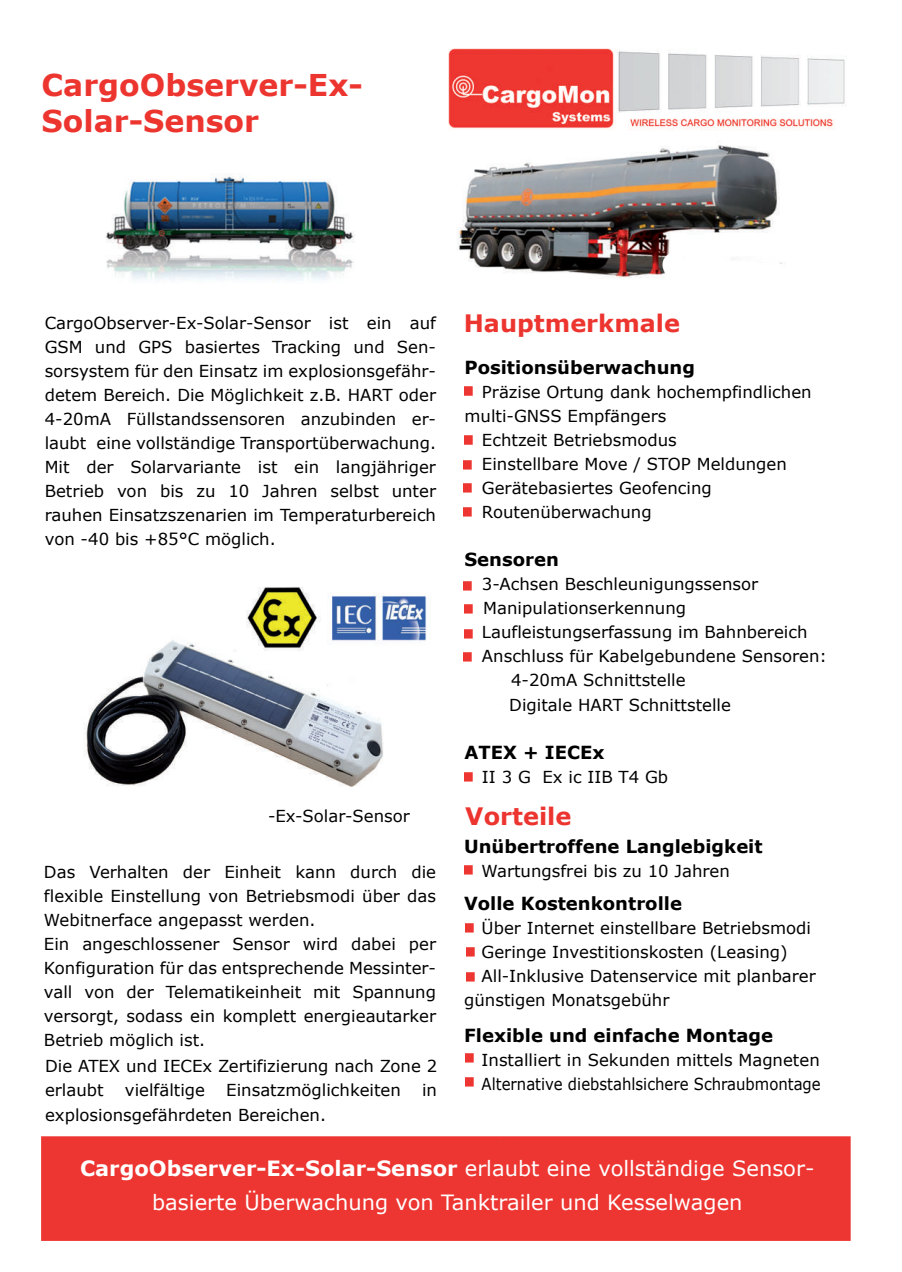
<style>
.page{position:relative;width:902px;height:1272px;background:#fff}
.page>*{position:absolute;margin:0;border:0;box-sizing:border-box;transform-origin:0 0}
.t1{font:700 30px/36px "Verdana";color:#ed3530}
.t2{font:700 24px "Verdana";color:#ed3530}
.t3{font:21px/34.5px "Verdana";color:#fff;text-align:center}
.t4{font:700 18px "Verdana";color:#000}
.t5{font:16.5px/24px "Verdana";color:#000}
.s1{font-weight:700}
</style>
<div class="page">
<div style="left:41px;top:1136px;width:809px;height:104px;background:#ed3531"></div>
<img style="left:84px;top:640px;width:300px;height:147px">
<img style="left:465px;top:1136px;width:53px;height:5px">
<img style="left:465px;top:1053px;width:9px;height:34px">
<img style="left:465px;top:929px;width:10px;height:53px">
<img style="left:464px;top:865px;width:10px;height:64px">
<img style="left:464px;top:507px;width:8px;height:10px">
<img style="left:464px;top:460px;width:8px;height:33px">
<img style="left:464px;top:387px;width:9px;height:58px">
<img style="left:464px;top:772px;width:9px;height:10px">
<img style="left:464px;top:652px;width:8px;height:10px">
<img style="left:464px;top:581px;width:9px;height:58px">
<img style="left:247px;top:587px;width:180px;height:69px">
<img style="left:106px;top:175px;width:249px;height:106px">
<img style="left:457px;top:145px;width:325px;height:133px">
<img style="left:448px;top:48px;width:397px;height:82px">
<h1 class="t1" style="left:42px;top:67px;width:323px">CargoObserver-Ex-<br>Solar-Sensor</h1>
<p class="t5" style="left:45px;top:311px;width:393px;text-align:justify">CargoObserver-Ex-Solar-Sensor ist ein auf GSM und GPS basiertes Tracking und Sen&shy;sorsystem für den Einsatz im explosionsgefähr&shy;detem Bereich. Die Möglichkeit z.B. HART oder 4-20mA Füllstandssensoren anzubinden er&shy;laubt eine vollständige Transportüberwachung.<br>Mit der Solarvariante ist ein langjähriger Betrieb von bis zu 10 Jahren selbst unter rauhen Einsatzszenarien im Temperaturbereich von -40 bis +85°C möglich.</p>
<p class="t5" style="left:268px;top:803px;width:143px">-Ex-Solar-Sensor</p>
<p class="t5" style="left:44px;top:859px;width:393px">Das Verhalten der Einheit kann durch die flexible Einstellung von Betriebsmodi über das Webitnerface angepasst werden.<br>Ein angeschlossener Sensor wird dabei per Konfiguration für das entsprechende Messinter&shy;vall von der Telematikeinheit mit Spannung versorgt, sodass ein komplett energieautarker Betrieb möglich ist.</p>
<p class="t5" style="left:45px;top:1054px;width:393px">Die ATEX und IECEx Zertifizierung nach Zone 2 erlaubt</p>
<p class="t5" style="left:125px;top:1078px;width:82px">vielfältige</p>
<p class="t5" style="left:226px;top:1078px;width:176px">Einsatzmöglichkeiten</p>
<p class="t5" style="left:422px;top:1078px;width:16px">in</p>
<p class="t5" style="left:45px;top:1102px;width:282px">explosionsgefährdeten Bereichen.</p>
<h2 class="t2" style="left:464px;top:306px;width:218px">Hauptmerkmale</h2>
<p class="t4" style="left:464px;top:355px;width:232px">Positionsüberwachung</p>
<p class="t5" style="left:482px;top:380px;width:331px">Präzise Ortung dank hochempfindlichen</p>
<p class="t5" style="left:464px;top:404px;width:203px">multi-GNSS Empfängers</p>
<p class="t5" style="left:482px;top:428px;width:196px">Echtzeit Betriebsmodus</p>
<p class="t5" style="left:482px;top:452px;width:306px">Einstellbare Move / STOP Meldungen</p>
<p class="t5" style="left:482px;top:476px;width:231px">Gerätebasiertes Geofencing</p>
<p class="t5" style="left:482px;top:500px;width:171px">Routenüberwachung</p>
<p class="t4" style="left:464px;top:547px;width:96px">Sensoren</p>
<p class="t5" style="left:482px;top:572px;width:278px">3-Achsen Beschleunigungssensor</p>
<p class="t5" style="left:483px;top:596px;width:204px">Manipulationserkennung</p>
<p class="t5" style="left:482px;top:620px;width:327px">Laufleistungserfassung im Bahnbereich</p>
<p class="t5" style="left:482px;top:644px;width:346px">Anschluss für Kabelgebundene Sensoren:</p>
<p class="t5" style="left:511px;top:668px;width:176px">4-20mA Schnittstelle</p>
<p class="t5" style="left:509px;top:692px;width:223px">Digitale HART Schnittstelle</p>
<p class="t4" style="left:464px;top:739px;width:141px">ATEX + IECEx</p>
<p class="t5" style="left:482px;top:764px;width:188px">II 3 G Ex ic IIB T4 Gb</p>
<h2 class="t2" style="left:465px;top:799px;width:108px">Vorteile</h2>
<p class="t4" style="left:464px;top:833px;width:300px">Unübertroffene Langlebigkeit</p>
<p class="t5" style="left:481px;top:858px;width:250px">Wartungsfrei bis zu 10 Jahren</p>
<p class="t4" style="left:464px;top:890px;width:219px">Volle Kostenkontrolle</p>
<p class="t5" style="left:481px;top:915px;width:331px">Über Internet einstellbare Betriebsmodi</p>
<p class="t5" style="left:481px;top:939px;width:307px">Geringe Investitionskosten (Leasing)</p>
<p class="t5" style="left:481px;top:963px;width:336px">All-Inklusive Datenservice mit planbarer</p>
<p class="t5" style="left:464px;top:987px;width:207px">günstigen Monatsgebühr</p>
<p class="t4" style="left:464px;top:1022px;width:310px">Flexible und einfache Montage</p>
<p class="t5" style="left:481px;top:1047px;width:340px">Installiert in Sekunden mittels Magneten<br>Alternative diebstahlsichere Schraubmontage</p>
<p class="t3" style="left:80px;top:1150px;width:736px"><span class="s1">CargoObserver-Ex-Solar-Sensor</span> erlaubt eine vollständige Sensor&shy;basierte Überwachung von Tanktrailer und Kesselwagen</p>
</div>
